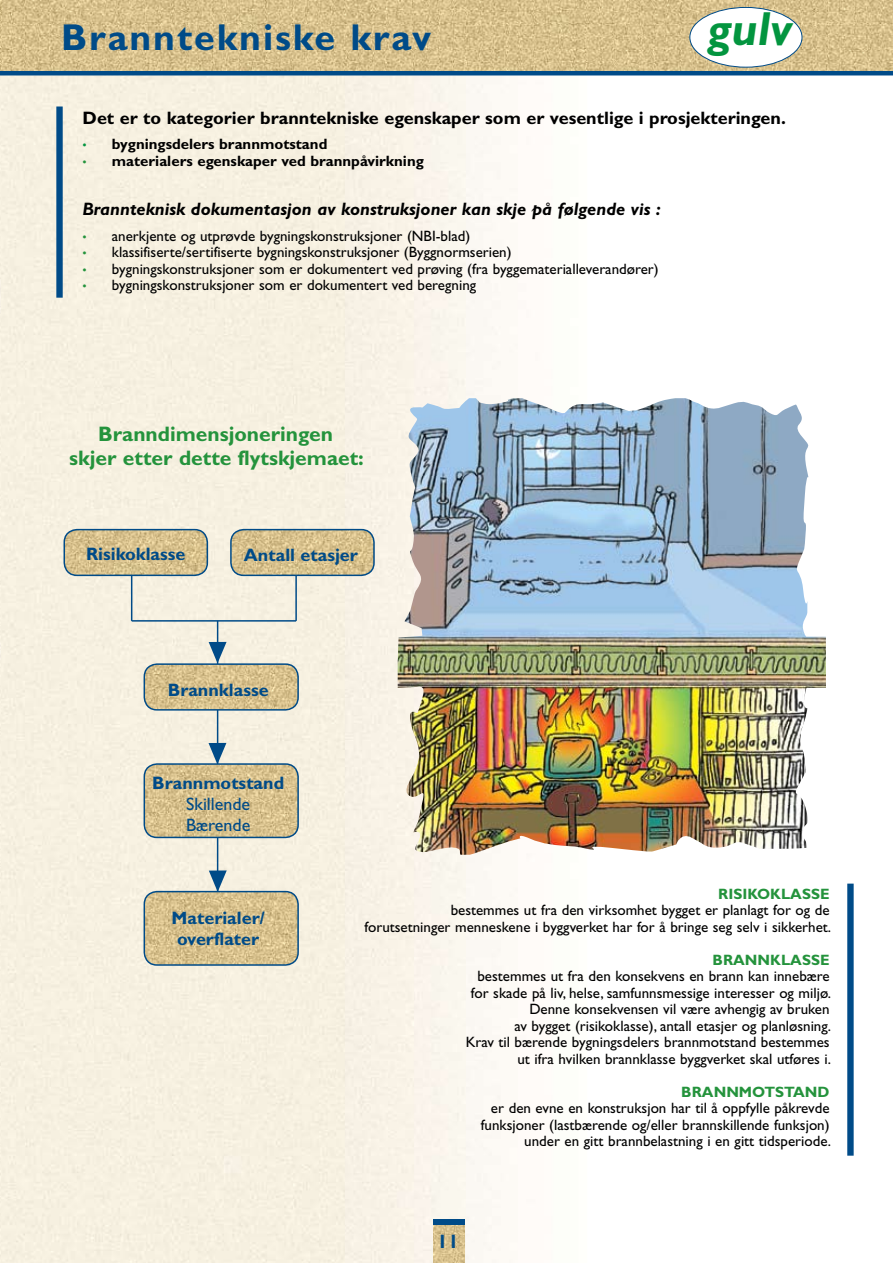
<style>
.page{position:relative;width:893px;height:1263px;background:#fff}
.page>*{position:absolute;margin:0;border:0;box-sizing:border-box;transform-origin:0 0}
.t1{font:italic 700 48px "Gill Sans Std";color:#03953f}
.t2{font:700 37.5px "Gill Sans Std";letter-spacing:.05em;color:#004b88}
.t3{font:700 21px/24px "Gill Sans Std";color:#24933c;text-align:center}
.t4{font:700 19.5px "Gill Sans Std";color:#004b88}
.t5{font:700 18px "Gill Sans Std";color:#000}
.t6{font:700 18px/21px "Gill Sans Std";color:#004b88;text-align:center}
.t7{font:italic 700 18px "Gill Sans Std";color:#000}
.t8{font:18px/21px "Gill Sans Std";color:#004b88}
.t9{font:15px/16.5px "Gill Sans Std";color:#000;text-align:right}
.t10{font:700 15px "Gill Sans Std";color:#000}
.t11{font:700 15px "Gill Sans Std";color:#24933c}
.s1{font-weight:400;font-size:12px;color:#03953f}
.s2{font-weight:400;font-size:12px;color:#24933c}
.s3{font-size:12px;color:#24933c}
</style>
<div class="page">
<div style="left:2px;top:0;width:891px;height:1263px;background:linear-gradient(to right,#f4ecd9,#fff)"></div>
<img style="left:2px;top:0;width:891px;height:71px">
<img style="left:0;top:0;width:2px;height:71px">
<hr style="left:0;top:71px;width:893px;height:4px;background:#004b88">
<div style="left:690px;top:7px;width:112px;height:60px;background:#fff;border-radius:50%"></div>
<div style="left:689px;top:7px;width:113px;height:61px;border:1px solid #004b88;border-radius:50%"></div>
<img style="left:433px;top:1225px;width:32px;height:38px">
<div style="left:433px;top:1219px;width:32px;height:6px;background:#004b88"></div>
<img style="left:398px;top:398px;width:428px;height:457px">
<img style="left:64px;top:530px;width:143px;height:45px">
<div style="left:64px;top:529px;width:144px;height:47px;border:2px solid #004b88;border-radius:13px"></div>
<img style="left:231px;top:530px;width:143px;height:45px">
<div style="left:230px;top:529px;width:145px;height:47px;border:2px solid #004b88;border-radius:13px"></div>
<hr style="left:131px;top:576px;width:1px;height:45px;background:#004b88">
<hr style="left:217px;top:621px;width:1px;height:340px;background:#004b88">
<hr style="left:295px;top:576px;width:2px;height:45px;background:#004b88">
<hr style="left:132px;top:620px;width:164px;height:2px;background:#004b88">
<img style="left:144px;top:664px;width:154px;height:46px">
<div style="left:144px;top:663px;width:155px;height:48px;border:2px solid #004b88;border-radius:13px"></div>
<img style="left:144px;top:764px;width:154px;height:73px">
<div style="left:144px;top:763px;width:155px;height:75px;border:2px solid #004b88;border-radius:13px"></div>
<img style="left:144px;top:891px;width:154px;height:74px">
<div style="left:144px;top:891px;width:155px;height:75px;border:2px solid #004b88;border-radius:13px"></div>
<svg style="left:209px;top:743px;width:17px;height:21px"></svg>
<svg style="left:209px;top:870px;width:18px;height:22px"></svg>
<svg style="left:209px;top:642px;width:18px;height:21px"></svg>
<div style="left:56px;top:107px;width:7px;height:191px;background:#004b88"></div>
<div style="left:847px;top:884px;width:7px;height:272px;background:#004b88"></div>
<h2 class="t2" style="left:61px;top:15px;width:372px">Branntekniske krav</h2>
<h1 class="t1" style="left:708px;top:1px;width:86px">gulv</h1>
<p class="t5" style="left:83px;top:107px;width:705px">Det er to kategorier branntekniske egenskaper som er vesentlige i prosjekteringen.</p>
<p class="t10" style="left:83px;top:135px;width:246px"><span class="s1">•</span> bygningsdelers brannmotstand</p>
<p class="t10" style="left:83px;top:152px;width:343px"><span class="s2">•</span> materialers egenskaper ved brannpåvirkning</p>
<p class="t7" style="left:83px;top:199px;width:580px">Brannteknisk dokumentasjon av konstruksjoner kan skje på følgende vis :</p>
<p class="t9" style="left:83px;top:227px;width:389px"><span class="s3">•</span> anerkjente og utprøvde bygningskonstruksjoner (NBI-blad)</p>
<p class="t9" style="left:83px;top:244px;width:431px"><span class="s3">•</span> klassifiserte/sertifiserte bygningskonstruksjoner (Byggnormserien)</p>
<p class="t9" style="left:83px;top:260px;width:578px"><span class="s3">•</span> bygningskonstruksjoner som er dokumentert ved prøving (fra byggematerialleverandører)</p>
<p class="t9" style="left:83px;top:277px;width:395px"><span class="s3">•</span> bygningskonstruksjoner som er dokumentert ved beregning</p>
<h3 class="t3" style="left:69px;top:422px;width:296px">Branndimensjoneringen<br>skjer etter dette flytskjemaet:</h3>
<p class="t6" style="left:86px;top:543px;width:101px">Risikoklasse</p>
<p class="t6" style="left:244px;top:544px;width:116px">Antall etasjer</p>
<p class="t6" style="left:168px;top:679px;width:102px">Brannklasse</p>
<p class="t6" style="left:152px;top:772px;width:133px">Brannmotstand</p>
<p class="t8" style="left:186px;top:793px;width:66px">Skillende<br>Bærende</p>
<p class="t6" style="left:172px;top:907px;width:95px">Materialer/ overflater</p>
<p class="t11" style="left:718px;top:885px;width:113px">RISIKOKLASSE</p>
<p class="t9" style="left:364px;top:902px;width:468px">bestemmes ut fra den virksomhet bygget er planlagt for og de forutsetninger menneskene i byggverket har for å bringe seg selv i sikkerhet.</p>
<p class="t11" style="left:713px;top:951px;width:119px">BRANNKLASSE</p>
<p class="t9" style="left:466px;top:968px;width:367px">bestemmes ut fra den konsekvens en brann kan innebære for skade på liv, helse, samfunnsmessige interesser og miljø.<br>Denne konsekvensen vil være avhengig av bruken<br>av bygget (risikoklasse), antall etasjer og planløsning.<br>Krav til bærende bygningsdelers brannmotstand bestemmes ut ifra hvilken brannklasse byggverket skal utføres i.</p>
<p class="t11" style="left:681px;top:1083px;width:150px">BRANNMOTSTAND</p>
<p class="t9" style="left:481px;top:1100px;width:352px">er den evne en konstruksjon har til å oppfylle påkrevde funksjoner (lastbærende og/eller brannskillende funksjon) under en gitt brannbelastning i en gitt tidsperiode.</p>
<h3 class="t4" style="left:437px;top:1230px;width:23px">11</h3>
</div>
